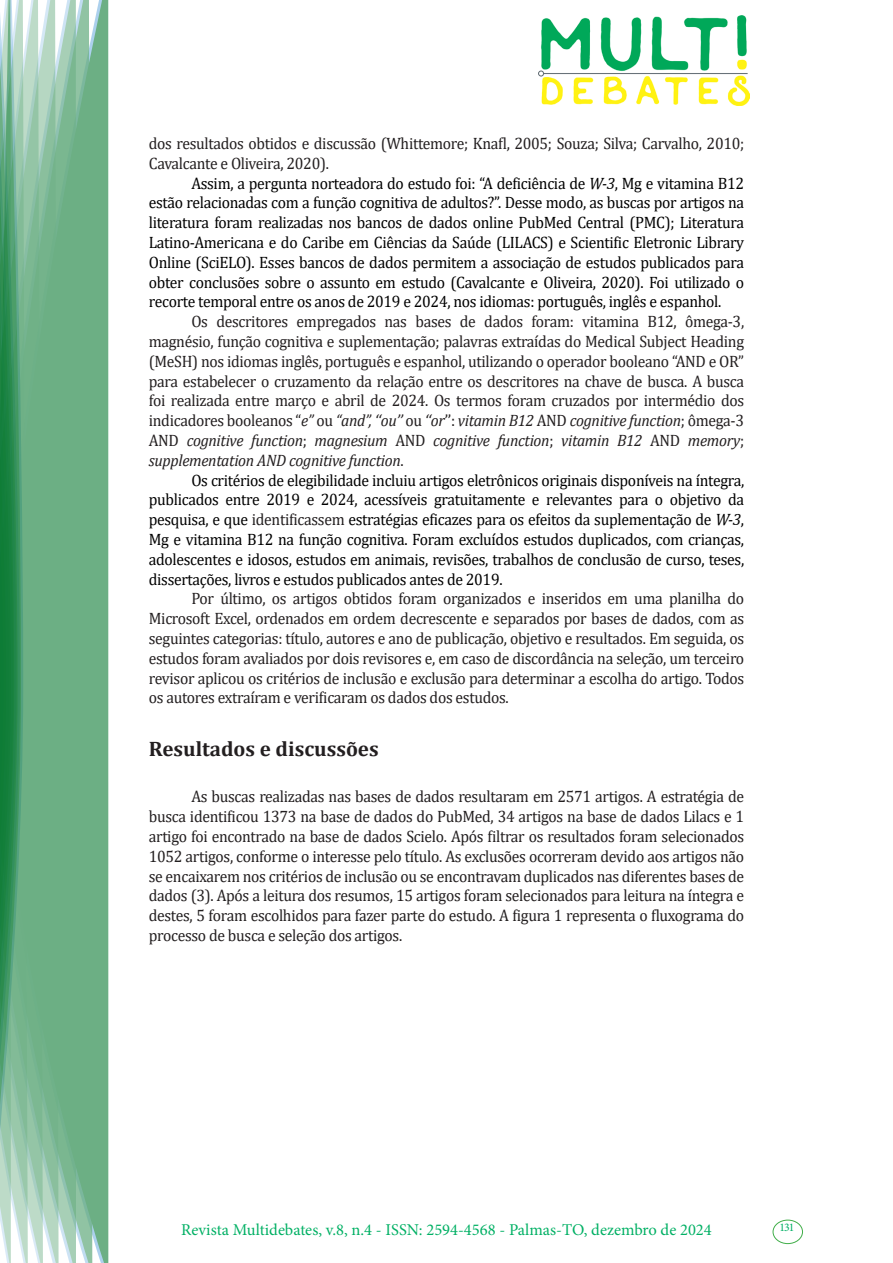
<style>
.page{position:relative;width:893px;height:1263px;background:#fff}
.page>*{position:absolute;margin:0;border:0;box-sizing:border-box;transform-origin:0 0}
.Titulo_2{font:700 21px "Cambria";color:#231f20}
.texto{font:16.5px/19.8px "Cambria";letter-spacing:-.02em;color:#231f20;text-align:justify;scale:.95 1}
.texto-2{font:16.5px/19.8px "Cambria";letter-spacing:-.02em;color:#000;text-align:justify;scale:.95 1}
.t1{font:16.5px "Minion Pro";color:#00b064}
.t2{font:11.7px "Minion Pro";color:#00b064}
.s1{font-style:italic}
.s2{color:#231f20}
</style>
<div class="page">
<div style="left:95px;top:0;width:14px;height:1263px;background:#6caf84"></div>
<svg style="left:79px;top:0;width:16px;height:1263px;background:#71b289"></svg>
<svg style="left:62px;top:0;width:17px;height:1263px;background:#75b48c"></svg>
<svg style="left:45px;top:0;width:17px;height:1263px;background:#7cb792"></svg>
<svg style="left:30px;top:0;width:15px;height:1263px;background:#80ba96"></svg>
<svg style="left:0;top:0;width:30px;height:1263px;background:#61a97f"></svg>
<div style="left:772px;top:1219px;width:31px;height:25px;border:1px solid #40ae49;border-radius:50%"></div>
<img style="left:538px;top:16px;width:211px;height:90px">
<p class="texto" style="left:149px;top:133px;width:628px">dos resultados obtidos e discussão (Whittemore; Knafl, 2005; Souza; Silva; Carvalho, 2010;<br>Cavalcante e Oliveira, 2020).</p>
<p class="texto-2" style="left:149px;top:173px;width:628px;text-indent:43px">Assim, a pergunta norteadora do estudo foi: “A deficiência de <span class="s1">W-3</span>, Mg e vitamina B12 estão relacionadas com a função cognitiva de adultos?”. Desse modo, as buscas por artigos na literatura foram realizadas nos bancos de dados online PubMed Central (PMC); Literatura Latino-Americana e do Caribe em Ciências da Saúde (LILACS) e Scientific Eletronic Library Online (SciELO). Esses bancos de dados permitem a associação de estudos publicados para obter conclusões sobre o assunto em estudo (Cavalcante e Oliveira, 2020). Foi utilizado o recorte temporal entre os anos de 2019 e 2024, nos idiomas: português, inglês e espanhol.</p>
<p class="texto" style="left:149px;top:312px;width:628px;text-indent:43px">Os descritores empregados nas bases de dados foram: vitamina B12, ômega-3, magnésio, função cognitiva e suplementação; palavras extraídas do Medical Subject Heading (MeSH) nos idiomas inglês, português e espanhol, utilizando o operador booleano “AND e OR” para estabelecer o cruzamento da relação entre os descritores na chave de busca. A busca foi realizada entre março e abril de 2024. Os termos foram cruzados por intermédio dos indicadores booleanos “<span class="s1">e”</span> ou <span class="s1">“and”, ‘‘ou’’</span> ou <span class="s1">‘‘or</span>’’: <span class="s1">vitamin B12</span> AND <span class="s1">cognitive function</span>; ômega-3<br>AND <span class="s1">cognitive function</span>; <span class="s1">magnesium</span> AND <span class="s1">cognitive function</span>; <span class="s1">vitamin B12</span> AND <span class="s1">memory</span>; <span class="s1">supplementation AND cognitive function</span>.</p>
<p class="texto-2" style="left:149px;top:470px;width:628px;text-indent:43px">Os critérios de elegibilidade incluiu artigos eletrônicos originais disponíveis na íntegra, publicados entre 2019 e 2024, acessíveis gratuitamente e relevantes para o objetivo da pesquisa, e que <span class="s2">identificassem</span> estratégias eficazes para os efeitos da suplementação de <span class="s1">W-3</span>, Mg e vitamina B12 na função cognitiva. Foram excluídos estudos duplicados, com crianças, adolescentes e idosos, estudos em animais, revisões, trabalhos de conclusão de curso, teses, dissertações, livros e estudos publicados antes de 2019.</p>
<p class="texto" style="left:149px;top:589px;width:628px;text-indent:43px">Por último, os artigos obtidos foram organizados e inseridos em uma planilha do Microsoft Excel, ordenados em ordem decrescente e separados por bases de dados, com as seguintes categorias: título, autores e ano de publicação, objetivo e resultados. Em seguida, os estudos foram avaliados por dois revisores e, em caso de discordância na seleção, um terceiro revisor aplicou os critérios de inclusão e exclusão para determinar a escolha do artigo. Todos os autores extraíram e verificaram os dados dos estudos.</p>
<p class="Titulo_2" style="left:149px;top:734px;width:231px">Resultados e discussões</p>
<p class="texto" style="left:149px;top:787px;width:628px;text-indent:43px">As buscas realizadas nas bases de dados resultaram em 2571 artigos. A estratégia de busca identificou 1373 na base de dados do PubMed, 34 artigos na base de dados Lilacs e 1 artigo foi encontrado na base de dados Scielo. Após filtrar os resultados foram selecionados 1052 artigos, conforme o interesse pelo título. As exclusões ocorreram devido aos artigos não se encaixarem nos critérios de inclusão ou se encontravam duplicados nas diferentes bases de dados (3). Após a leitura dos resumos, 15 artigos foram selecionados para leitura na íntegra e destes, 5 foram escolhidos para fazer parte do estudo. A figura 1 representa o fluxograma do processo de busca e seleção dos artigos.</p>
<p class="t1" style="left:181px;top:1218px;width:532px">Revista Multidebates, v.8, n.4 - ISSN: 2594-4568 - Palmas-TO, dezembro de 2024</p>
<p class="t2" style="left:779px;top:1219px;width:16px">131</p>
</div>
